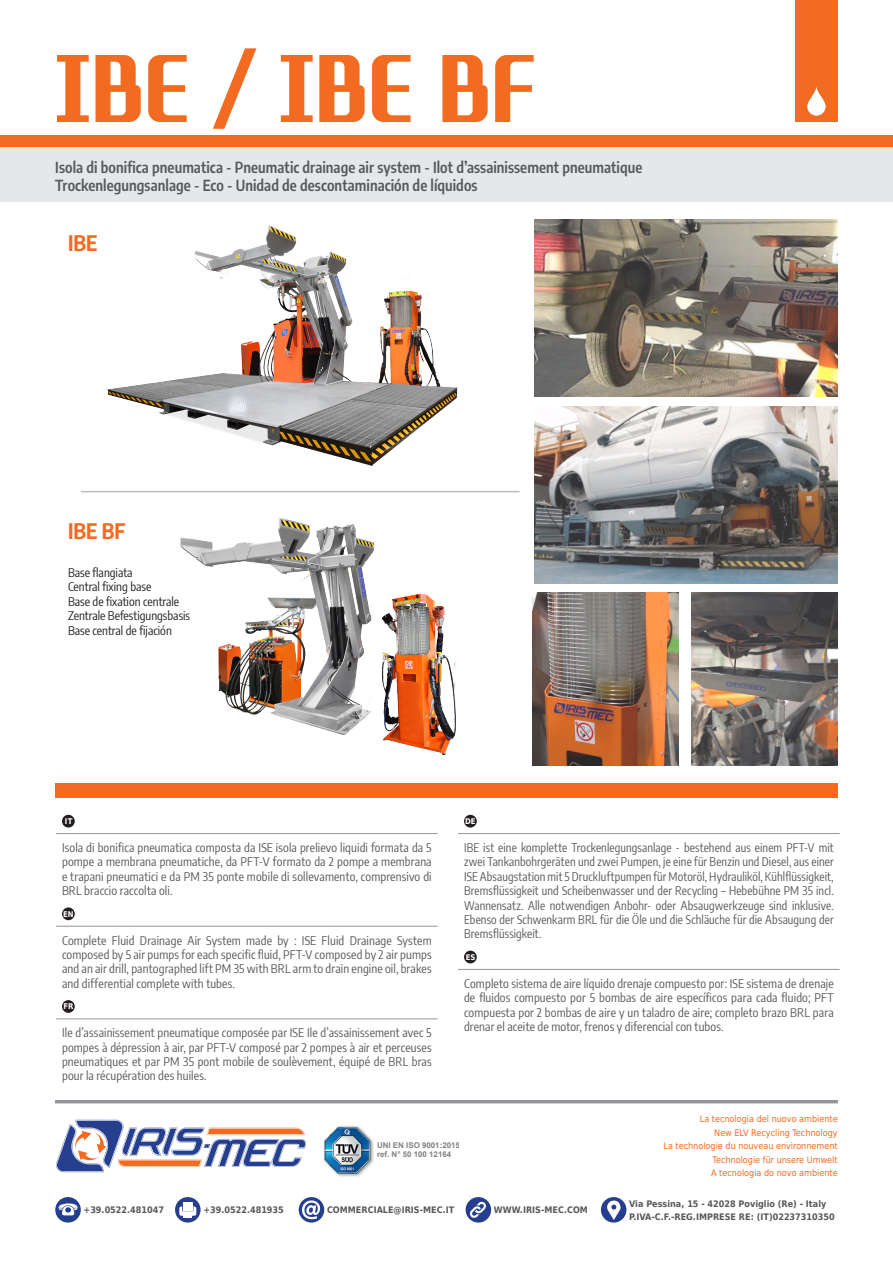
<style>
.page{position:relative;width:893px;height:1263px;background:#fff}
.page>*{position:absolute;margin:0;border:0;box-sizing:border-box;transform-origin:0 0}
.H1_-_Titolo{font:100.5px "Grov AB Bold";letter-spacing:-.01em;color:#f36a21}
.Dato_tabella{font:700 21px "Encode Sans Condensed";color:#f36a21}
.H2_-_intestazione{font:600 15px "Encode Sans Condensed";letter-spacing:.005em;color:#57585a}
.Testo_descrittivo{font:12px/14.4px "Encode Sans Condensed";letter-spacing:.015em;color:#57585a;text-align:justify}
.Testo_descrittivo-2{font:12px/14.4px "Encode Sans Condensed";letter-spacing:.015em;color:#57585a;text-align:justify;scale:.96 1}
.Dato_tabella-2{font:12px "Encode Sans Condensed";color:#231f20}
.t1{font:700 9px/13.5px "DejaVu Sans Condensed";color:#57585a}
.t2{font:9px/13.5px "DejaVu Sans Condensed";color:#f36a21;text-align:right}
.t3{font:700 7.95px/9.4px "Arial";color:#808285}
.t4{font:700 7.8px "DejaVu Sans Condensed";color:#fff}
</style>
<div class="page">
<hr style="left:55px;top:1102px;width:783px;height:2px;background:#d1d2d4">
<img style="left:324px;top:1126px;width:50px;height:51px">
<svg style="left:56px;top:1120px;width:250px;height:52px"></svg>
<div style="left:55px;top:1197px;width:26px;height:25px;background:#253f8e;border-radius:50%"></div>
<svg style="left:59px;top:1203px;width:19px;height:12px"></svg>
<div style="left:175px;top:1197px;width:26px;height:25px;background:#253f8e;border-radius:50%"></div>
<div style="left:183px;top:1202px;width:9px;height:8px;background:#fff"></div>
<svg style="left:179px;top:1206px;width:17px;height:12px"></svg>
<div style="left:601px;top:1197px;width:25px;height:25px;background:#253f8e;border-radius:50%"></div>
<svg style="left:607px;top:1200px;width:14px;height:20px"></svg>
<div style="left:299px;top:1197px;width:25px;height:25px;background:#253f8e;border-radius:50%"></div>
<svg style="left:302px;top:1200px;width:18px;height:19px"></svg>
<div style="left:466px;top:1197px;width:25px;height:25px;background:#253f8e;border-radius:50%"></div>
<svg style="left:470px;top:1201px;width:16px;height:17px"></svg>
<hr style="left:55px;top:1100px;width:783px;height:2px;background:#939598">
<div style="left:795px;top:0;width:43px;height:122px;background:#f36a21"></div>
<svg style="left:807px;top:86px;width:19px;height:30px"></svg>
<div style="left:0;top:135px;width:893px;height:13px;background:#f36a21"></div>
<div style="left:0;top:148px;width:893px;height:54px;background:#e6e7e9"></div>
<div style="left:55px;top:783px;width:783px;height:15px;background:#f36a21"></div>
<hr style="left:56px;top:833px;width:382px;height:1px;background:#939598">
<hr style="left:56px;top:926px;width:382px;height:1px;background:#939598">
<hr style="left:56px;top:1018px;width:382px;height:1px;background:#939598">
<div style="left:62px;top:815px;width:13px;height:12px;background:#231f20;border-radius:50%"></div>
<div style="left:62px;top:907px;width:13px;height:13px;background:#231f20;border-radius:50%"></div>
<div style="left:62px;top:1000px;width:13px;height:13px;background:#231f20;border-radius:50%"></div>
<hr style="left:458px;top:833px;width:382px;height:1px;background:#939598">
<hr style="left:458px;top:969px;width:382px;height:1px;background:#939598">
<div style="left:464px;top:815px;width:13px;height:12px;background:#231f20;border-radius:50%"></div>
<div style="left:464px;top:951px;width:13px;height:12px;background:#231f20;border-radius:50%"></div>
<img style="left:106px;top:225px;width:357px;height:241px">
<img style="left:180px;top:518px;width:276px;height:237px">
<hr style="left:81px;top:491px;width:439px;height:1px;background:#bcbdc0">
<img style="left:534px;top:220px;width:304px;height:177px">
<img style="left:534px;top:406px;width:304px;height:177px">
<img style="left:691px;top:593px;width:147px;height:172px">
<img style="left:532px;top:593px;width:147px;height:172px">
<p class="H1_-_Titolo" style="left:55px;top:38px;width:482px">IBE / IBE BF</p>
<p class="H2_-_intestazione" style="left:55px;top:157px;width:589px">Isola di bonifica pneumatica - Pneumatic drainage air system - Ilot d’assainissement pneumatique</p>
<p class="H2_-_intestazione" style="left:55px;top:175px;width:424px">Trockenlegungsanlage - Eco - Unidad de descontaminación de líquidos</p>
<p class="Dato_tabella" style="left:68px;top:227px;width:31px">IBE</p>
<p class="Dato_tabella" style="left:68px;top:515px;width:59px">IBE BF</p>
<p class="Dato_tabella-2" style="left:68px;top:564px;width:66px">Base flangiata</p>
<p class="Dato_tabella-2" style="left:68px;top:578px;width:85px">Central fixing base</p>
<p class="Dato_tabella-2" style="left:68px;top:593px;width:113px">Base de fixation centrale</p>
<p class="Dato_tabella-2" style="left:68px;top:607px;width:124px">Zentrale Befestigungsbasis</p>
<p class="Dato_tabella-2" style="left:68px;top:622px;width:105px">Base central de fijación</p>
<p class="t4" style="left:65px;top:815px;width:9px">IT</p>
<p class="Testo_descrittivo" style="left:62px;top:840px;width:371px">Isola di bonifica pneumatica composta da ISE isola prelievo liquidi formata da 5 pompe a membrana pneumatiche, da PFT-V formato da 2 pompe a membrana e trapani pneumatici e da PM 35 ponte mobile di sollevamento, comprensivo di BRL braccio raccolta oli.</p>
<p class="t4" style="left:63px;top:908px;width:12px">EN</p>
<p class="Testo_descrittivo" style="left:62px;top:932px;width:371px">Complete Fluid Drainage Air System made by : ISE Fluid Drainage System composed by 5 air pumps for each specific fluid, PFT-V composed by 2 air pumps and an air drill, pantographed lift PM 35 with BRL arm to drain engine oil, brakes and differential complete with tubes.</p>
<p class="t4" style="left:64px;top:1000px;width:12px">FR</p>
<p class="Testo_descrittivo" style="left:62px;top:1025px;width:371px">Ile d’assainissement pneumatique composée par ISE Ile d’assainissement avec 5 pompes à dépression à air, par PFT-V composé par 2 pompes à air et perceuses pneumatiques et par PM 35 pont mobile de soulèvement, équipé de BRL bras pour la récupération des huiles.</p>
<p class="t4" style="left:465px;top:815px;width:12px">DE</p>
<p class="Testo_descrittivo-2" style="left:464px;top:840px;width:387px">IBE ist eine komplette Trockenlegungsanlage - bestehend aus einem PFT-V mit zwei Tankanbohrgeräten und zwei Pumpen, je eine für Benzin und Diesel, aus einer ISE Absaugstation mit 5 Druckluftpumpen für Motoröl, Hydrauliköl, Kühlflüssigkeit, Bremsflüssigkeit und Scheibenwasser und der Recycling – Hebebühne PM 35 incl.<br>Wannensatz. Alle notwendigen Anbohr- oder Absaugwerkzeuge sind inklusive.<br>Ebenso der Schwenkarm BRL für die Öle und die Schläuche für die Absaugung der Bremsflüssigkeit.</p>
<p class="t4" style="left:466px;top:951px;width:11px">ES</p>
<p class="Testo_descrittivo" style="left:464px;top:975px;width:371px">Completo sistema de aire líquido drenaje compuesto por: ISE sistema de drenaje de fluidos compuesto por 5 bombas de aire específicos para cada fluido; PFT compuesta por 2 bombas de aire y un taladro de aire; completo brazo BRL para drenar el aceite de motor, frenos y diferencial con tubos.</p>
<p class="t3" style="left:377px;top:1140px;width:84px">UNI EN ISO 9001:2015 ref. N° 50 100 12164</p>
<p class="t2" style="left:663px;top:1112px;width:176px">La tecnologia del nuovo ambiente<br>New ELV Recycling Technology<br>La technologie du nouveau environnement<br>Technologie für unsere Umwelt<br>A tecnologia do novo ambiente</p>
<p class="t1" style="left:84px;top:1203px;width:82px">+39.0522.481047</p>
<p class="t1" style="left:203px;top:1203px;width:82px">+39.0522.481935</p>
<p class="t1" style="left:629px;top:1196px;width:207px">Via Pessina, 15 - 42028 Poviglio (Re) - Italy<br>P.IVA-C.F.-REG.IMPRESE RE: (IT)02237310350</p>
<p class="t1" style="left:327px;top:1203px;width:129px">COMMERCIALE@IRIS-MEC.IT</p>
<p class="t1" style="left:494px;top:1203px;width:96px">WWW.IRIS-MEC.COM</p>
</div>
